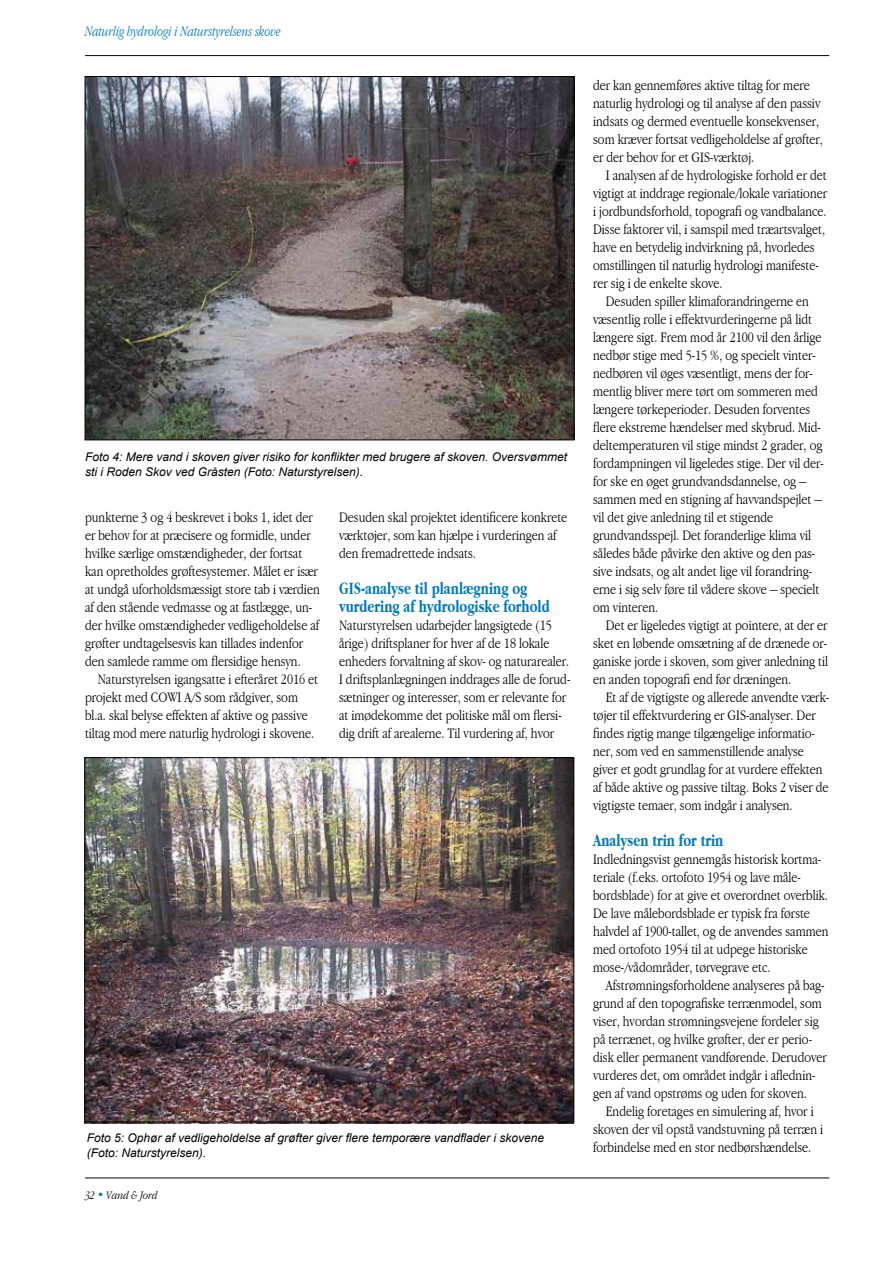
<style>
.page{position:relative;width:893px;height:1263px;background:#fff}
.page>*{position:absolute;margin:0;border:0;box-sizing:border-box;transform-origin:0 0}
.t1{font:700 condensed 18px/18px "Garamond";color:#0078bb;scale:.9 1}
.t2{font:300 condensed 15px/18px "Garamond";color:#000}
.t3{font:italic 300 condensed 15px "Garamond";color:#0078bb;scale:.9 1}
.t4{font:italic 12px/15px "Arial";color:#000}
.t5{font:italic 300 condensed 12px "Garamond";color:#000}
.s1{color:#0079bc}
</style>
<div class="page">
<hr style="left:85px;top:1177px;width:744px;height:1px;background:#000">
<svg style="left:104px;top:1177px;width:60px;height:2px"></svg>
<hr style="left:85px;top:55px;width:744px;height:1px;background:#000">
<img style="left:87px;top:78px;width:485px;height:360px">
<img style="left:85px;top:759px;width:489px;height:364px">
<p class="t3" style="left:85px;top:23px;width:219px">Naturlig hydrologi i Naturstyrelsens skove</p>
<p class="t4" style="left:85px;top:449px;width:484px">Foto 4: Mere vand i skoven giver risiko for konflikter med brugere af skoven. Oversvømmet sti i Roden Skov ved Gråsten (Foto: Naturstyrelsen).</p>
<p class="t2" style="left:85px;top:508px;width:236px">punkterne 3 og 4 beskrevet i boks 1, idet der er behov for at præcisere og formidle, under hvilke særlige omstændigheder, der fortsat kan opretholdes grøftesystemer. Målet er især at undgå uforholdsmæssigt store tab i værdien af den stående vedmasse og at fastlægge, un&shy;der hvilke omstændigheder vedligeholdelse af grøfter undtagelsesvis kan tillades indenfor den samlede ramme om flersidige hensyn.</p>
<p class="t2" style="left:85px;top:670px;width:234px;text-indent:13px">Naturstyrelsen igangsatte i efteråret 2016 et projekt med COWI A/S som rådgiver, som bl.a. skal belyse effekten af aktive og passive tiltag mod mere naturlig hydrologi i skovene.</p>
<p class="t2" style="left:339px;top:508px;width:230px">Desuden skal projektet identificere konkrete værktøjer, som kan hjælpe i vurderingen af den fremadrettede indsats.</p>
<p class="t1" style="left:339px;top:579px;width:236px">GIS-analyse til planlægning og vurdering af hydrologiske forhold</p>
<p class="t2" style="left:339px;top:616px;width:233px">Naturstyrelsen udarbejder langsigtede (15 årige) driftsplaner for hver af de 18 lokale enheders forvaltning af skov- og naturarealer.<br>I driftsplanlægningen inddrages alle de forud&shy;sætninger og interesser, som er relevante for at imødekomme det politiske mål om flersi&shy;dig drift af arealerne. Til vurdering af, hvor</p>
<p class="t4" style="left:87px;top:1130px;width:459px">Foto 5: Ophør af vedligeholdelse af grøfter giver flere temporære vandflader i skovene (Foto: Naturstyrelsen).</p>
<p class="t5" style="left:85px;top:1189px;width:74px">32 <span class="s1">•</span> Vand &amp; Jord</p>
<p class="t2" style="left:593px;top:76px;width:231px">der kan gennemføres aktive tiltag for mere naturlig hydrologi og til analyse af den passiv indsats og dermed eventuelle konsekvenser, som kræver fortsat vedligeholdelse af grøfter, er der behov for et GIS-værktøj.</p>
<p class="t2" style="left:593px;top:166px;width:235px;text-indent:13px">I analysen af de hydrologiske forhold er det vigtigt at inddrage regionale/lokale variationer i jordbundsforhold, topografi og vandbalance.<br>Disse faktorer vil, i samspil med træartsvalget, have en betydelig indvirkning på, hvorledes omstillingen til naturlig hydrologi manifeste&shy;rer sig i de enkelte skove.</p>
<p class="t2" style="left:593px;top:292px;width:232px;text-indent:13px">Desuden spiller klimaforandringerne en væsentlig rolle i effektvurderingerne på lidt længere sigt. Frem mod år 2100 vil den årlige nedbør stige med 5-15 %, og specielt vinter&shy;nedbøren vil øges væsentligt, mens der for&shy;mentlig bliver mere tørt om sommeren med længere tørkeperioder. Desuden forventes flere ekstreme hændelser med skybrud. Mid&shy;deltemperaturen vil stige mindst 2 grader, og fordampningen vil ligeledes stige. Der vil der&shy;for ske en øget grundvandsdannelse, og – sammen med en stigning af havvandspejlet – vil det give anledning til et stigende grundvandsspejl. Det foranderlige klima vil således både påvirke den aktive og den pas&shy;sive indsats, og alt andet lige vil forandring&shy;erne i sig selv føre til vådere skove – specielt om vinteren.</p>
<p class="t2" style="left:593px;top:616px;width:236px;text-align:justify;text-indent:13px">Det er ligeledes vigtigt at pointere, at der er sket en løbende omsætning af de drænede or&shy;ganiske jorde i skoven, som giver anledning til en anden topografi end før dræningen.</p>
<p class="t2" style="left:593px;top:688px;width:238px;text-indent:13px">Et af de vigtigste og allerede anvendte værk&shy;tøjer til effektvurdering er GIS-analyser. Der findes rigtig mange tilgængelige informatio&shy;ner, som ved en sammenstillende analyse giver et godt grundlag for at vurdere effekten af både aktive og passive tiltag. Boks 2 viser de vigtigste temaer, som indgår i analysen.</p>
<p class="t1" style="left:593px;top:831px;width:146px">Analysen trin for trin</p>
<p class="t2" style="left:593px;top:850px;width:237px">Indledningsvist gennemgås historisk kortma&shy;teriale (f.eks. ortofoto 1954 og lave måle&shy;bordsblade) for at give et overordnet overblik.<br>De lave målebordsblade er typisk fra første halvdel af 1900-tallet, og de anvendes sammen med ortofoto 1954 til at udpege historiske mose-/vådområder, tørvegrave etc.</p>
<p class="t2" style="left:593px;top:976px;width:235px;text-indent:13px">Afstrømningsforholdene analyseres på bag&shy;grund af den topografiske terrænmodel, som viser, hvordan strømningsvejene fordeler sig på terrænet, og hvilke grøfter, der er perio&shy;disk eller permanent vandførende. Derudover vurderes det, om området indgår i aflednin&shy;gen af vand opstrøms og uden for skoven.</p>
<p class="t2" style="left:593px;top:1102px;width:231px;text-indent:13px">Endelig foretages en simulering af, hvor i skoven der vil opstå vandstuvning på terræn i forbindelse med en stor nedbørshændelse.</p>
</div>
